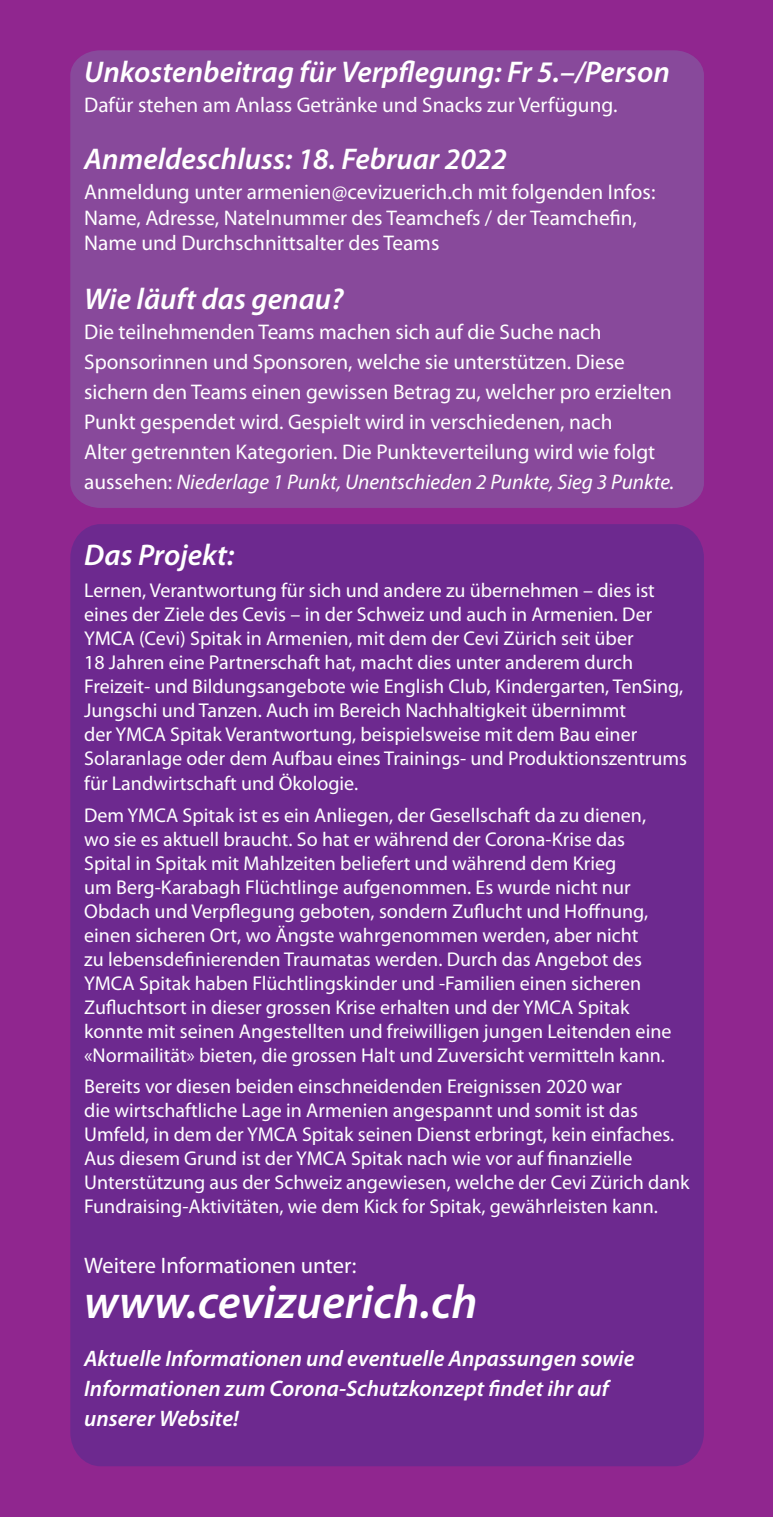
<style>
.page{position:relative;width:773px;height:1517px;background:#fff}
.page>*{position:absolute;margin:0;border:0;box-sizing:border-box;transform-origin:0 0}
.t1{font:italic 600 47.5px "Myriad Pro";color:#fff}
.t2{font:italic 600 30px "Myriad Pro";color:#fff}
.t3{font:italic 600 22.5px/30px "Myriad Pro";color:#fff}
.t4{font:22.5px "Myriad Pro";color:#fff}
.t5{font:21.25px/30px "Myriad Pro";color:#fff}
.t6{font:20px/24px "Myriad Pro";color:#fff}
.s1{font-style:italic}
</style>
<div class="page">
<div style="left:0;top:0;width:772px;height:1517px;background:#90268f"></div>
<div style="left:70px;top:524px;width:633px;height:942px;background:#6d298f"></div>
<div style="left:70px;top:50px;width:633px;height:458px;background:#88499b"></div>
<p class="t2" style="left:84px;top:55px;width:587px">Unkostenbeitrag für Verpflegung: Fr 5.–/Person</p>
<p class="t5" style="left:84px;top:90px;width:534px">Dafür stehen am Anlass Getränke und Snacks zur Verfügung.</p>
<p class="t2" style="left:84px;top:143px;width:424px">Anmeldeschluss: 18. Februar 2022</p>
<p class="t5" style="left:84px;top:180px;width:572px;line-height:25.5px">Anmeldung unter armenien@cevizuerich.ch mit folgenden Infos:<br>Name, Adresse, Natelnummer des Teamchefs / der Teamchefin,<br>Name und Durchschnittsalter des Teams</p>
<p class="t2" style="left:84px;top:282px;width:261px">Wie läuft das genau?</p>
<p class="t5" style="left:84px;top:317px;width:591px">Die teilnehmenden Teams machen sich auf die Suche nach Sponsorinnen und Sponsoren, welche sie unterstützen. Diese sichern den Teams einen gewissen Betrag zu, welcher pro erzielten Punkt gespendet wird. Gespielt wird in verschiedenen, nach<br>Alter getrennten Kategorien. Die Punkteverteilung wird wie folgt aussehen: <span class="s1">Niederlage 1 Punkt, Unentschieden 2 Punkte, Sieg 3 Punkte.</span></p>
<p class="t2" style="left:84px;top:538px;width:151px">Das Projekt:</p>
<p class="t6" style="left:84px;top:578px;width:604px">Lernen, Verantwortung für sich und andere zu übernehmen – dies ist eines der Ziele des Cevis – in der Schweiz und auch in Armenien. Der YMCA (Cevi) Spitak in Armenien, mit dem der Cevi Zürich seit über<br>18 Jahren eine Partnerschaft hat, macht dies unter anderem durch Freizeit- und Bildungsangebote wie English Club, Kindergarten, TenSing, Jungschi und Tanzen. Auch im Bereich Nachhaltigkeit übernimmt<br>der YMCA Spitak Verantwortung, beispielsweise mit dem Bau einer Solaranlage oder dem Aufbau eines Trainings- und Produktionszentrums für Landwirtschaft und Ökologie.</p>
<p class="t6" style="left:84px;top:803px;width:588px">Dem YMCA Spitak ist es ein Anliegen, der Gesellschaft da zu dienen, wo sie es aktuell braucht. So hat er während der Corona-Krise das Spital in Spitak mit Mahlzeiten beliefert und während dem Krieg<br>um Berg-Karabagh Flüchtlinge aufgenommen. Es wurde nicht nur Obdach und Verpflegung geboten, sondern Zuflucht und Hoffnung, einen sicheren Ort, wo Ängste wahrgenommen werden, aber nicht<br>zu lebensdefinierenden Traumatas werden. Durch das Angebot des YMCA Spitak haben Flüchtlingskinder und -Familien einen sicheren Zufluchtsort in dieser grossen Krise erhalten und der YMCA Spitak konnte mit seinen Angestellten und freiwilligen jungen Leitenden eine «Normailität» bieten, die grossen Halt und Zuversicht vermitteln kann.</p>
<p class="t6" style="left:84px;top:1075px;width:606px">Bereits vor diesen beiden einschneidenden Ereignissen 2020 war<br>die wirtschaftliche Lage in Armenien angespannt und somit ist das Umfeld, in dem der YMCA Spitak seinen Dienst erbringt, kein einfaches.<br>Aus diesem Grund ist der YMCA Spitak nach wie vor auf finanzielle Unterstützung aus der Schweiz angewiesen, welche der Cevi Zürich dank Fundraising-Aktivitäten, wie dem Kick for Spitak, gewährleisten kann.</p>
<p class="t4" style="left:84px;top:1253px;width:273px">Weitere Informationen unter:</p>
<p class="t1" style="left:84px;top:1276px;width:395px">www.cevizuerich.ch</p>
<p class="t3" style="left:84px;top:1343px;width:552px">Aktuelle Informationen und eventuelle Anpassungen sowie<br>Informationen zum Corona-Schutzkonzept findet ihr auf unserer Website!</p>
</div>
